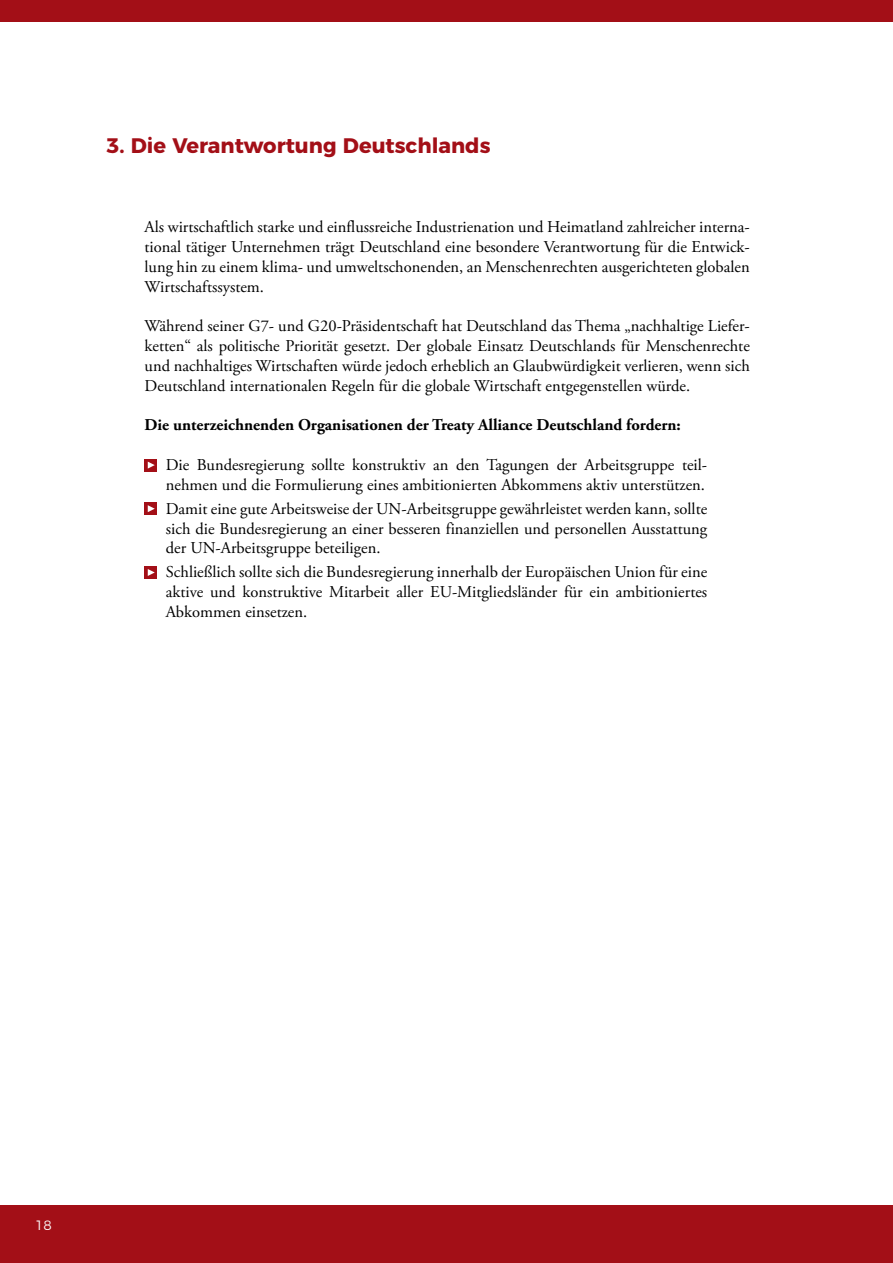
<style>
.page{position:relative;width:893px;height:1263px;background:#fff}
.page>*{position:absolute;margin:0;border:0;box-sizing:border-box;transform-origin:0 0}
.t1{font:700 21px "Montserrat";color:#a30f17}
.t2{font:16.5px/19.8px "Adobe Garamond Pro";color:#000;text-align:justify}
.t3{font:700 16.5px "Adobe Garamond Pro";color:#000}
.t4{font:300 13.5px "Montserrat";color:#fff}
</style>
<div class="page">
<div style="left:0;top:1205px;width:893px;height:58px;background:#a30f17"></div>
<div style="left:0;top:0;width:893px;height:21px;background:#a30f17"></div>
<div style="left:144px;top:566px;width:13px;height:13px;background:#a30f17"></div>
<svg style="left:148px;top:569px;width:7px;height:7px"></svg>
<div style="left:144px;top:502px;width:13px;height:13px;background:#a30f17"></div>
<svg style="left:148px;top:505px;width:7px;height:7px"></svg>
<div style="left:144px;top:459px;width:13px;height:12px;background:#a30f17"></div>
<svg style="left:148px;top:462px;width:7px;height:7px"></svg>
<p class="t1" style="left:106px;top:128px;width:386px">3. Die Verantwortung Deutschlands</p>
<p class="t2" style="left:145px;top:218px;width:607px">Als wirtschaftlich starke und einflussreiche Industrienation und Heimatland zahlreicher interna&shy;tional tätiger Unternehmen trägt Deutschland eine besondere Verantwortung für die Entwick&shy;lung hin zu einem klima- und umweltschonenden, an Menschenrechten ausgerichteten globalen Wirtschaftssystem.</p>
<p class="t2" style="left:145px;top:317px;width:607px">Während seiner G7- und G20-Präsidentschaft hat Deutschland das Thema „nachhaltige Liefer&shy;ketten“ als politische Priorität gesetzt. Der globale Einsatz Deutschlands für Menschenrechte und nachhaltiges Wirtschaften würde jedoch erheblich an Glaubwürdigkeit verlieren, wenn sich Deutschland internationalen Regeln für die globale Wirtschaft entgegenstellen würde.</p>
<p class="t3" style="left:145px;top:415px;width:538px">Die unterzeichnenden Organisationen der Treaty Alliance Deutschland fordern:</p>
<p class="t2" style="left:166px;top:455px;width:543px">Die Bundesregierung sollte konstruktiv an den Tagungen der Arbeitsgruppe teil&shy;nehmen und die Formulierung eines ambitionierten Abkommens aktiv unterstützen.</p>
<p class="t2" style="left:166px;top:499px;width:543px">Damit eine gute Arbeitsweise der UN-Arbeitsgruppe gewährleistet werden kann, sollte sich die Bundesregierung an einer besseren finanziellen und personellen Ausstattung der UN-Arbeitsgruppe beteiligen.</p>
<p class="t2" style="left:166px;top:563px;width:543px">Schließlich sollte sich die Bundesregierung innerhalb der Europäischen Union für eine aktive und konstruktive Mitarbeit aller EU-Mitgliedsländer für ein ambitioniertes Abkommen einsetzen.</p>
<p class="t4" style="left:35px;top:1215px;width:18px">18</p>
</div>
